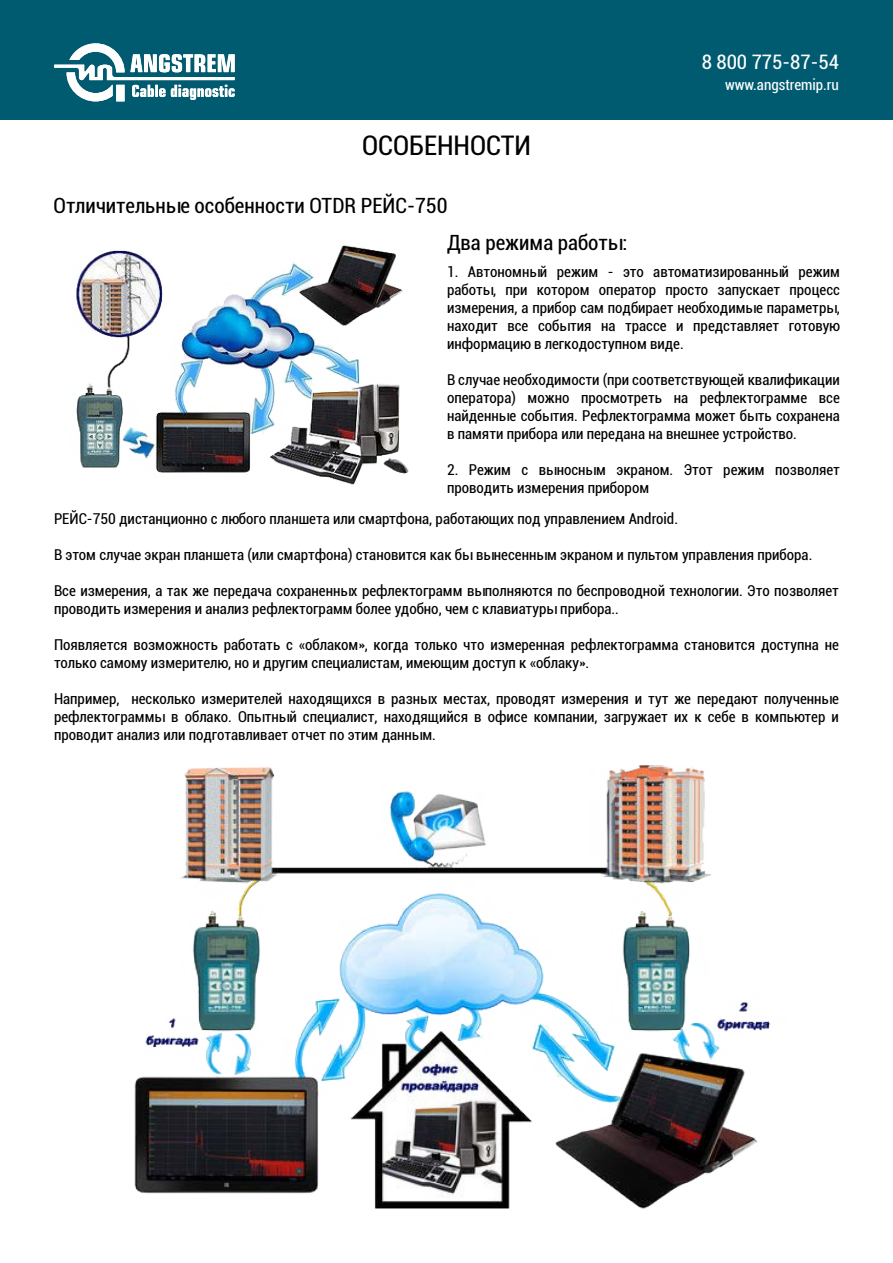
<style>
.page{position:relative;width:893px;height:1263px;background:#fff}
.page>*{position:absolute;margin:0;border:0;box-sizing:border-box;transform-origin:0 0}
.t1{font:condensed 27px "Roboto";color:#000}
.t2{font:condensed 21px "Roboto";color:#000}
.t3{font:condensed 19.95px "Roboto";color:#fff}
.t4{font:condensed 15px/18px "Roboto";color:#000;text-align:justify}
.t5{font:condensed 15px "Roboto";color:#fff}
</style>
<div class="page">
<div style="left:0;top:0;width:893px;height:119px;background:#005b71"></div>
<svg style="left:54px;top:43px;width:181px;height:58px"></svg>
<img style="left:76px;top:245px;width:333px;height:240px">
<img style="left:134px;top:765px;width:637px;height:444px">
<h1 class="t1" style="left:362px;top:127px;width:170px">ОСОБЕННОСТИ</h1>
<h2 class="t2" style="left:54px;top:191px;width:395px">Отличительные особенности OTDR РЕЙС-750</h2>
<h3 class="t3" style="left:702px;top:48px;width:139px">8 800 775-87-54</h3>
<p class="t5" style="left:725px;top:74px;width:115px">www.angstremip.ru</p>
<h2 class="t2" style="left:447px;top:227px;width:182px">Два режима работы:</h2>
<p class="t4" style="left:447px;top:262px;width:394px">1. Автономный режим - это автоматизированный режим работы, при котором оператор просто запускает процесс измерения, а прибор сам подбирает необходимые параметры, находит все события на трассе и представляет готовую информацию в легкодоступном виде.</p>
<p class="t4" style="left:447px;top:370px;width:394px">В случае необходимости (при соответствующей квалификации оператора) можно просмотреть на рефлектограмме все найденные события. Рефлектограмма может быть сохранена в памяти прибора или передана на внешнее устройство.</p>
<p class="t4" style="left:447px;top:460px;width:394px">2. Режим с выносным экраном. Этот режим позволяет проводить измерения прибором</p>
<p class="t4" style="left:54px;top:509px;width:625px">РЕЙС-750 дистанционно с любого планшета или смартфона, работающих под управлением Android.</p>
<p class="t4" style="left:54px;top:545px;width:760px">В этом случае экран планшета (или смартфона) становится как бы вынесенным экраном и пультом управления прибора.</p>
<p class="t4" style="left:54px;top:581px;width:786px">Все измерения, а так же передача сохраненных рефлектограмм выполняются по беспроводной технологии. Это позволяет проводить измерения и анализ рефлектограмм более удобно, чем с клавиатуры прибора..</p>
<p class="t4" style="left:54px;top:635px;width:786px">Появляется возможность работать с «облаком», когда только что измеренная рефлектограмма становится доступна не только самому измерителю, но и другим специалистам, имеющим доступ к «облаку».</p>
<p class="t4" style="left:54px;top:689px;width:786px">Например, несколько измерителей находящихся в разных местах, проводят измерения и тут же передают полученные рефлектограммы в облако. Опытный специалист, находящийся в офисе компании, загружает их к себе в компьютер и проводит анализ или подготавливает отчет по этим данным.</p>
</div>
